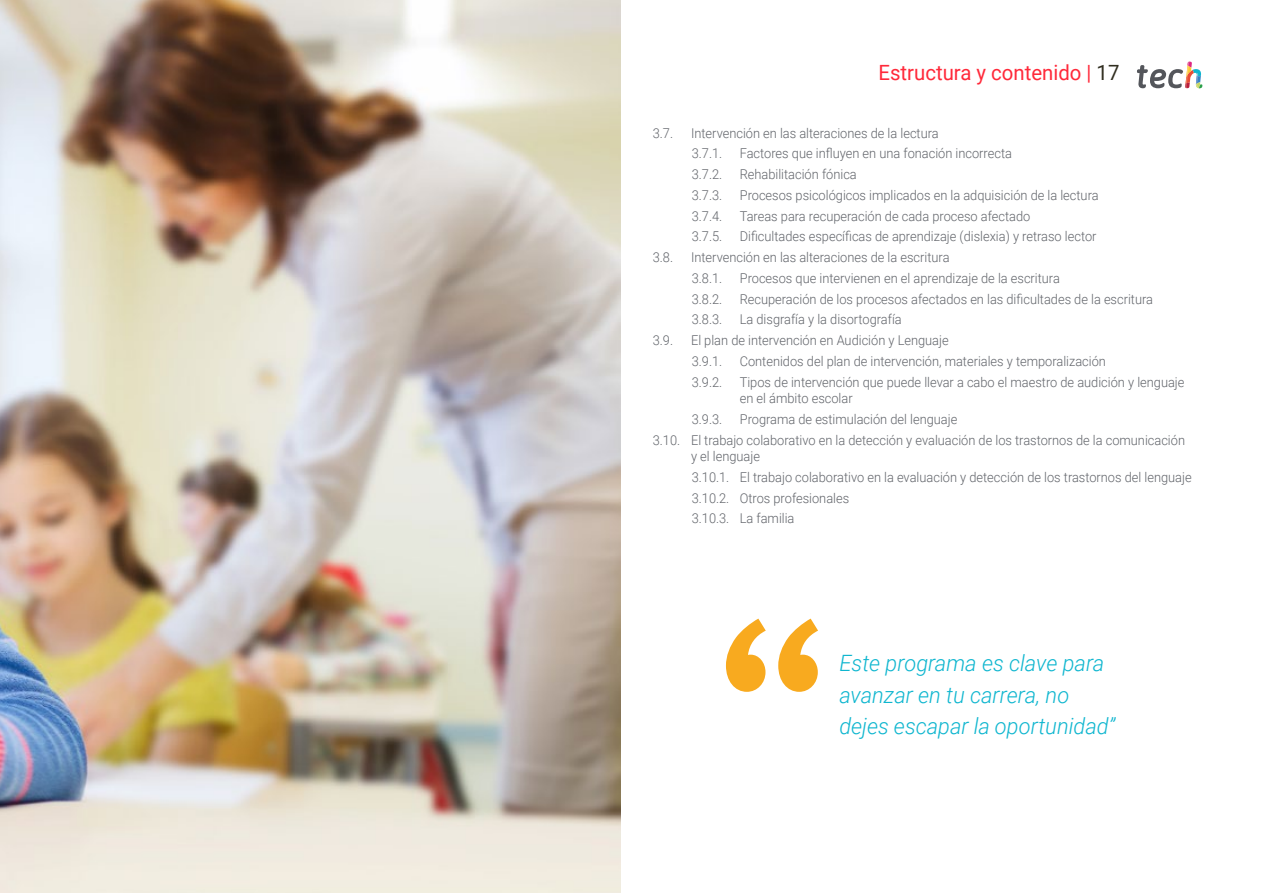
<style>
.page{position:relative;width:1263px;height:893px;background:#fff}
.page>*{position:absolute;margin:0;border:0;box-sizing:border-box;transform-origin:0 0}
.t1{font:italic 300 22.5px/31.5px "Roboto";color:#0fb6cf}
.t2{font:21px "Roboto";color:#ff293a}
.t3{font:300 13.5px/20.7px "Roboto";color:#61646a;scale:.95 1}
.s1{color:#312e20}
</style>
<div class="page">
<svg style="left:1137px;top:62px;width:65px;height:27px"></svg>
<svg style="left:726px;top:619px;width:92px;height:73px"></svg>
<img style="left:0;top:0;width:621px;height:893px">
<h2 class="t2" style="left:878px;top:57px;width:242px">Estructura y contenido | <span class="s1">17</span></h2>
<p class="t3" style="left:653px;top:122px;width:23px">3.7.</p>
<p class="t3" style="left:691px;top:122px;width:262px">Intervención en las alteraciones de la lectura<br>3.7.1.</p>
<p class="t3" style="left:740px;top:143px;width:288px">Factores que influyen en una fonación incorrecta</p>
<p class="t3" style="left:692px;top:164px;width:34px">3.7.2.</p>
<p class="t3" style="left:740px;top:164px;width:125px">Rehabilitación fónica</p>
<p class="t3" style="left:692px;top:184px;width:34px">3.7.3.</p>
<p class="t3" style="left:740px;top:184px;width:379px">Procesos psicológicos implicados en la adquisición de la lectura</p>
<p class="t3" style="left:692px;top:205px;width:34px">3.7.4.</p>
<p class="t3" style="left:740px;top:205px;width:307px">Tareas para recuperación de cada proceso afectado</p>
<p class="t3" style="left:692px;top:226px;width:34px">3.7.5.</p>
<p class="t3" style="left:740px;top:226px;width:377px">Dificultades específicas de aprendizaje (dislexia) y retraso lector</p>
<p class="t3" style="left:653px;top:247px;width:23px">3.8.</p>
<p class="t3" style="left:691px;top:247px;width:274px">Intervención en las alteraciones de la escritura<br>3.8.1.</p>
<p class="t3" style="left:740px;top:267px;width:338px">Procesos que intervienen en el aprendizaje de la escritura</p>
<p class="t3" style="left:692px;top:288px;width:34px">3.8.2.</p>
<p class="t3" style="left:740px;top:288px;width:436px">Recuperación de los procesos afectados en las dificultades de la escritura</p>
<p class="t3" style="left:692px;top:309px;width:34px">3.8.3.</p>
<p class="t3" style="left:740px;top:309px;width:172px">La disgrafía y la disortografía</p>
<p class="t3" style="left:653px;top:330px;width:23px">3.9.</p>
<p class="t3" style="left:691px;top:330px;width:273px">El plan de intervención en Audición y Lenguaje<br>3.9.1.</p>
<p class="t3" style="left:740px;top:350px;width:387px">Contenidos del plan de intervención, materiales y temporalización</p>
<p class="t3" style="left:692px;top:371px;width:34px">3.9.2.</p>
<p class="t3" style="left:740px;top:373px;width:470px;line-height:16.5px">Tipos de intervención que puede llevar a cabo el maestro de audición y lenguaje en el ámbito escolar</p>
<p class="t3" style="left:692px;top:408px;width:34px">3.9.3.</p>
<p class="t3" style="left:653px;top:408px;width:562px;text-indent:87px">Programa de estimulación del lenguaje<br>3.10. El trabajo colaborativo en la detección y evaluación de los trastornos de la comunicación</p>
<p class="t3" style="left:691px;top:446px;width:528px">y el lenguaje<br>3.10.1. El trabajo colaborativo en la evaluación y detección de los trastornos del lenguaje 3.10.2. Otros profesionales<br>3.10.3. La familia</p>
<h1 class="t1" style="left:839px;top:646px;width:277px">Este programa es clave para avanzar en tu carrera, no dejes escapar la oportunidad”</h1>
</div>
